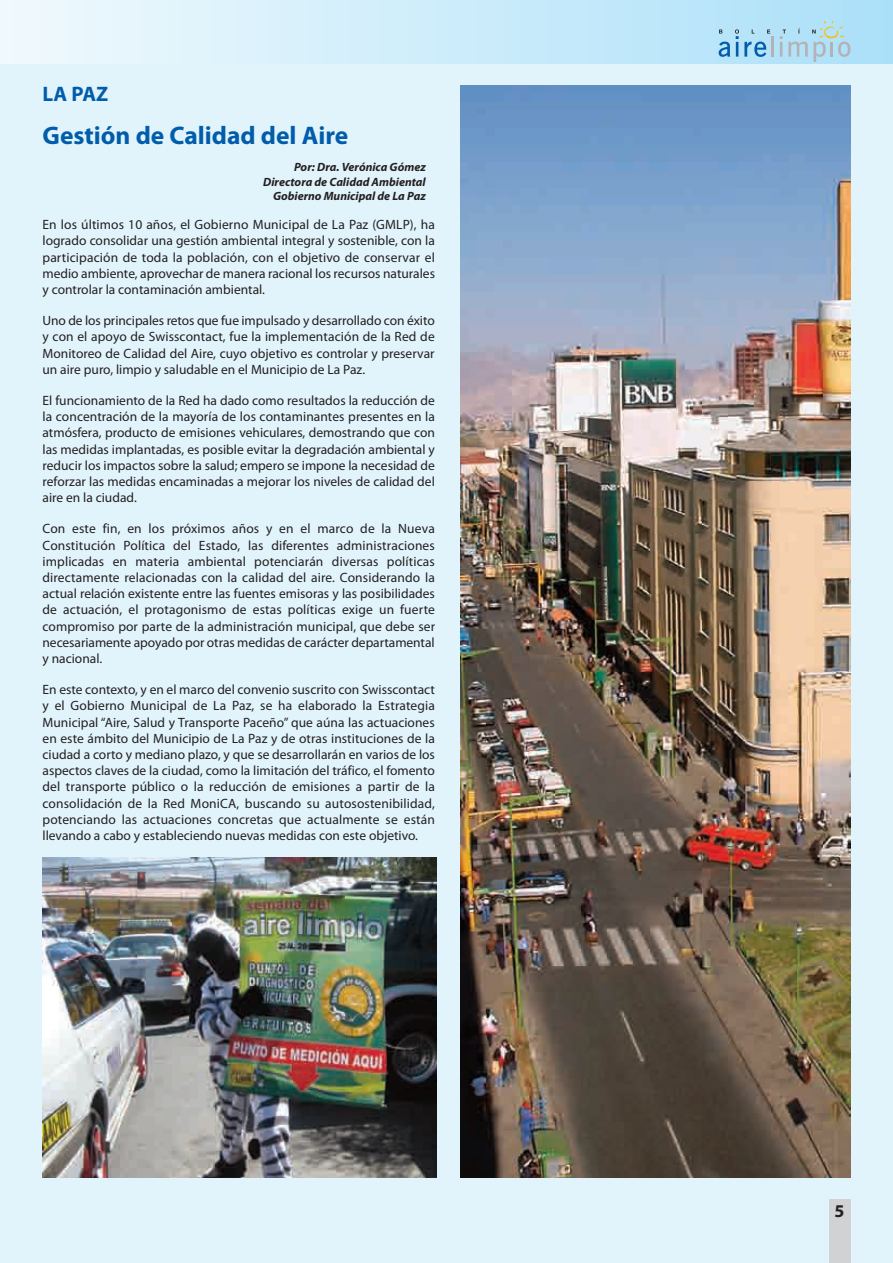
<style>
.page{position:relative;width:893px;height:1263px;background:#e1f4fc}
.page>*{position:absolute;margin:0;border:0;box-sizing:border-box;transform-origin:0 0}
.t1{font:700 25.5px "Myriad Pro";color:#015dab}
.t2{font:700 21px "Myriad Pro";color:#015dab}
.t3{font:700 18px "Myriad Pro";color:#231f20}
.t4{font:13.5px/16.2px "Myriad Pro";color:#231f20;text-align:justify}
.t5{font:italic 700 12px/14.4px "Myriad Pro";color:#231f20;text-align:right}
</style>
<div class="page">
<div style="left:0;top:0;width:893px;height:64px;background:linear-gradient(to right,#f0f9fd,#abe0f9)"></div>
<hr style="left:771px;top:36px;width:3px;height:21px;background:#b2b3b7">
<svg style="left:719px;top:29px;width:51px;height:28px"></svg>
<svg style="left:780px;top:21px;width:70px;height:41px;background:#b2d8e8"></svg>
<div style="left:829px;top:1199px;width:21px;height:64px;background:#d1d2d4"></div>
<img style="left:461px;top:85px;width:389px;height:1093px">
<img style="left:43px;top:857px;width:394px;height:321px">
<h2 class="t2" style="left:43px;top:86px;width:67px">LA PAZ</h2>
<h1 class="t1" style="left:43px;top:126px;width:307px">Gestión de Calidad del Aire</h1>
<p class="t5" style="left:263px;top:161px;width:164px">Por: Dra. Verónica Gómez<br>Directora de Calidad Ambiental<br>Gobierno Municipal de La Paz</p>
<p class="t4" style="left:43px;top:218px;width:394px">En los últimos 10 años, el Gobierno Municipal de La Paz (GMLP), ha logrado consolidar una gestión ambiental integral y sostenible, con la participación de toda la población, con el objetivo de conservar el medio ambiente, aprovechar de manera racional los recursos naturales y controlar la contaminación ambiental.</p>
<p class="t4" style="left:43px;top:314px;width:394px">Uno de los principales retos que fue impulsado y desarrollado con éxito y con el apoyo de Swisscontact, fue la implementación de la Red de Monitoreo de Calidad del Aire, cuyo objetivo es controlar y preservar un aire puro, limpio y saludable en el Municipio de La Paz.</p>
<p class="t4" style="left:43px;top:393px;width:394px">El funcionamiento de la Red ha dado como resultados la reducción de la concentración de la mayoría de los contaminantes presentes en la atmósfera, producto de emisiones vehiculares, demostrando que con las medidas implantadas, es posible evitar la degradación ambiental y reducir los impactos sobre la salud; empero se impone la necesidad de reforzar las medidas encaminadas a mejorar los niveles de calidad del aire en la ciudad.</p>
<p class="t4" style="left:43px;top:522px;width:394px">Con este fin, en los próximos años y en el marco de la Nueva Constitución Política del Estado, las diferentes administraciones implicadas en materia ambiental potenciarán diversas políticas directamente relacionadas con la calidad del aire. Considerando la actual relación existente entre las fuentes emisoras y las posibilidades de actuación, el protagonismo de estas políticas exige un fuerte compromiso por parte de la administración municipal, que debe ser necesariamente apoyado por otras medidas de carácter departamental y nacional.</p>
<p class="t4" style="left:43px;top:683px;width:394px">En este contexto, y en el marco del convenio suscrito con Swisscontact y el Gobierno Municipal de La Paz, se ha elaborado la Estrategia Municipal “Aire, Salud y Transporte Paceño” que aúna las actuaciones en este ámbito del Municipio de La Paz y de otras instituciones de la ciudad a corto y mediano plazo, y que se desarrollarán en varios de los aspectos claves de la ciudad, como la limitación del tráfico, el fomento del transporte público o la reducción de emisiones a partir de la consolidación de la Red MoniCA, buscando su autosostenibilidad, potenciando las actuaciones concretas que actualmente se están llevando a cabo y estableciendo nuevas medidas con este objetivo.</p>
<h3 class="t3" style="left:834px;top:1204px;width:11px">5</h3>
</div>
